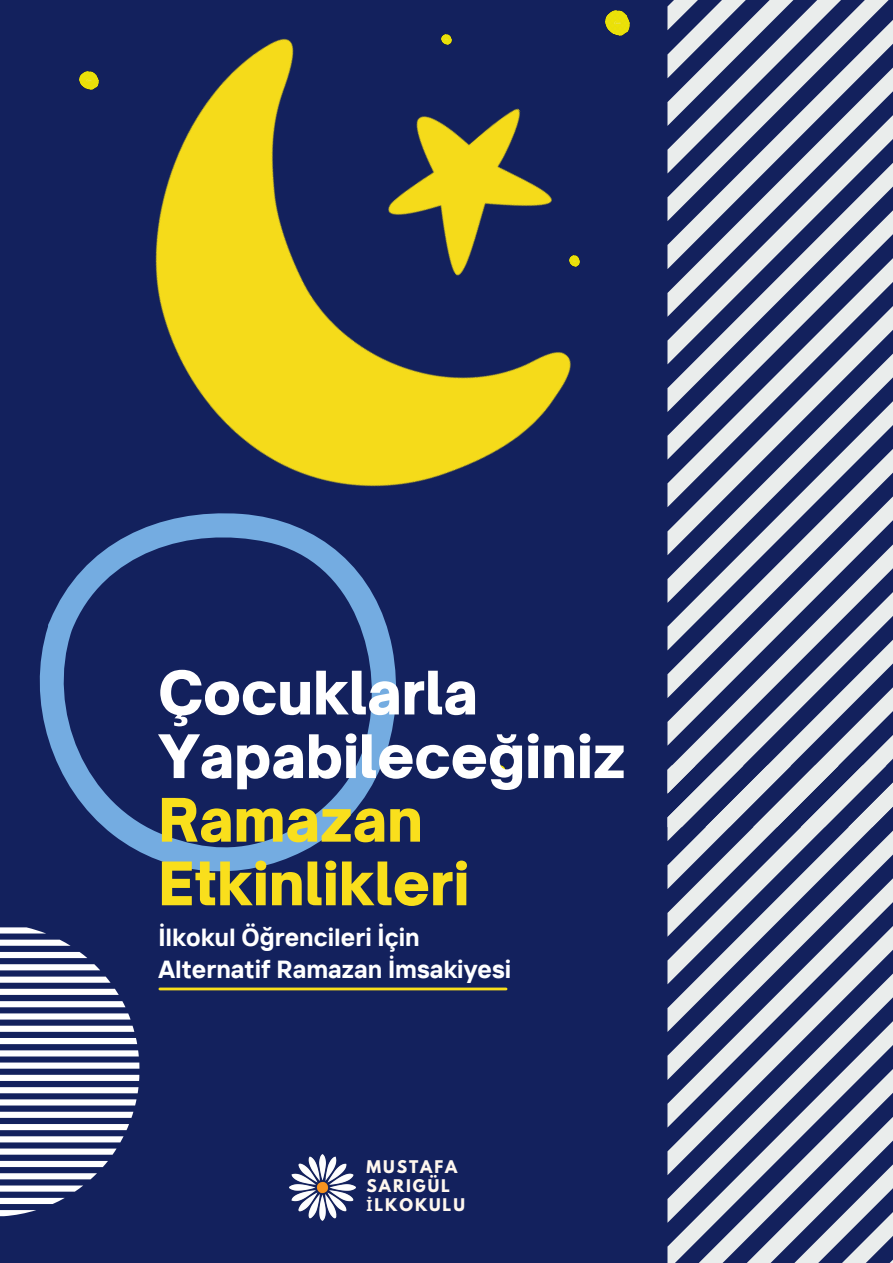
<style>
.page{position:relative;width:893px;height:1263px;background:#13215d}
.page>*{position:absolute;margin:0;border:0;box-sizing:border-box;transform-origin:0 0}
.t1{font:900 57.38px "Open Sauce One";color:#fff}
.t2{font:900 57.38px "Open Sauce One";color:#f9df1c}
.t3{font:700 24.67px "TT Interphases";color:#fff}
.t4{font:700 15.52px "League Spartan";letter-spacing:.125em;color:#fff7ee}
.s1{font-family:"Noto Sans"}
</style>
<div class="page">
<svg style="left:495px;top:765px;width:10px;height:11px"></svg>
<svg style="left:667px;top:0;width:226px;height:765px"></svg>
<svg style="left:39px;top:586px;width:357px;height:285px"></svg>
<svg style="left:667px;top:765px;width:226px;height:498px"></svg>
<img style="left:69px;top:0;width:615px;height:586px">
<svg style="left:441px;top:35px;width:11px;height:10px"></svg>
<img style="left:80px;top:71px;width:19px;height:18px">
<img style="left:289px;top:1154px;width:66px;height:67px">
<svg style="left:569px;top:256px;width:10px;height:10px"></svg>
<hr style="left:160px;top:987px;width:346px;height:3px;background:#f9df1c">
<svg style="left:0;top:863px;width:200px;height:354px"></svg>
<p class="t1" style="left:158px;top:657px;width:321px">Çocuklarla</p>
<p class="t1" style="left:158px;top:721px;width:468px">Yapabileceğiniz</p>
<p class="t2" style="left:158px;top:784px;width:266px">Ramazan</p>
<p class="t2" style="left:158px;top:848px;width:307px">Etkinlikleri</p>
<p class="t3" style="left:158px;top:921px;width:263px">İlkokul Öğrencileri İçin</p>
<p class="t3" style="left:158px;top:953px;width:354px">Alternatif Ramazan İmsakiyesi</p>
<p class="t4" style="left:366px;top:1159px;width:92px">MUSTAFA</p>
<p class="t4" style="left:366px;top:1178px;width:85px">SARIGÜL</p>
<p class="t4" style="left:366px;top:1197px;width:100px"><span class="s1">İ</span>LKOKULU</p>
</div>
